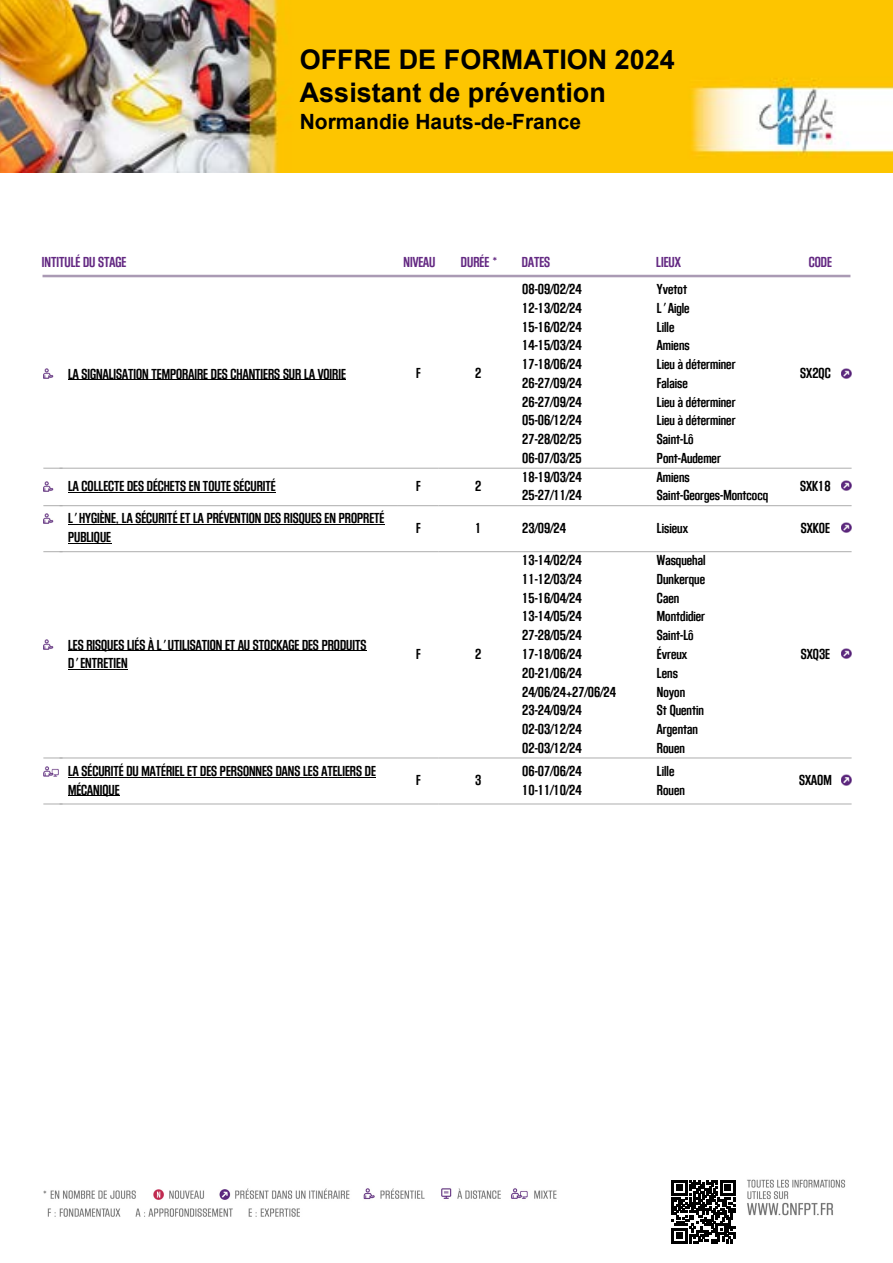
<style>
.page{position:relative;width:893px;height:1263px;background:#fff}
.page>*{position:absolute;margin:0;border:0;box-sizing:border-box;transform-origin:0 0}
.t1{font:700 27px/32.4px "Arial";color:#000}
.t2{font:700 21px "Arial";color:#000}
.t3{font:italic 700 15px "Block Gothic Bold Cond";color:#000}
.t4{font:15px/18.8px "Block Gothic Bold Cond";color:#000}
.t5{font:italic 700 15px "Block Gothic Bold Cond";color:#632882}
</style>
<div class="page">
<hr style="left:43px;top:275px;width:807px;height:2px;background:#aa9ab4">
<svg style="left:43px;top:468px;width:17px;height:1px"></svg>
<hr style="left:60px;top:468px;width:338px;height:1px;background:#adadad">
<hr style="left:398px;top:468px;width:41px;height:1px;background:#adadad">
<hr style="left:439px;top:468px;width:79px;height:1px;background:#adadad">
<hr style="left:518px;top:468px;width:132px;height:1px;background:#adadad">
<hr style="left:650px;top:468px;width:132px;height:1px;background:#adadad">
<hr style="left:782px;top:468px;width:70px;height:1px;background:#adadad">
<svg style="left:43px;top:505px;width:17px;height:1px"></svg>
<hr style="left:60px;top:505px;width:338px;height:1px;background:#adadad">
<hr style="left:398px;top:505px;width:41px;height:1px;background:#adadad">
<hr style="left:439px;top:505px;width:79px;height:1px;background:#adadad">
<hr style="left:518px;top:505px;width:132px;height:1px;background:#adadad">
<hr style="left:650px;top:505px;width:132px;height:1px;background:#adadad">
<hr style="left:782px;top:505px;width:70px;height:1px;background:#adadad">
<svg style="left:43px;top:551px;width:17px;height:1px"></svg>
<hr style="left:60px;top:551px;width:338px;height:1px;background:#adadad">
<hr style="left:398px;top:551px;width:41px;height:1px;background:#adadad">
<hr style="left:439px;top:551px;width:79px;height:1px;background:#adadad">
<hr style="left:518px;top:551px;width:132px;height:1px;background:#adadad">
<hr style="left:650px;top:551px;width:132px;height:1px;background:#adadad">
<hr style="left:782px;top:551px;width:70px;height:1px;background:#adadad">
<svg style="left:43px;top:758px;width:17px;height:1px"></svg>
<hr style="left:60px;top:758px;width:338px;height:1px;background:#adadad">
<hr style="left:398px;top:758px;width:41px;height:1px;background:#adadad">
<hr style="left:439px;top:758px;width:79px;height:1px;background:#adadad">
<hr style="left:518px;top:758px;width:132px;height:1px;background:#adadad">
<hr style="left:650px;top:758px;width:132px;height:1px;background:#adadad">
<hr style="left:782px;top:758px;width:70px;height:1px;background:#adadad">
<svg style="left:43px;top:804px;width:17px;height:1px"></svg>
<hr style="left:60px;top:804px;width:338px;height:1px;background:#adadad">
<hr style="left:398px;top:804px;width:41px;height:1px;background:#adadad">
<hr style="left:439px;top:804px;width:79px;height:1px;background:#adadad">
<hr style="left:518px;top:804px;width:132px;height:1px;background:#adadad">
<hr style="left:650px;top:804px;width:132px;height:1px;background:#adadad">
<hr style="left:782px;top:804px;width:70px;height:1px;background:#adadad">
<img style="left:43px;top:369px;width:11px;height:10px">
<hr style="left:68px;top:379px;width:278px;height:1px;background:#000">
<svg style="left:842px;top:368px;width:10px;height:10px"></svg>
<img style="left:43px;top:481px;width:11px;height:10px">
<hr style="left:68px;top:492px;width:208px;height:1px;background:#000">
<svg style="left:842px;top:481px;width:10px;height:10px"></svg>
<img style="left:43px;top:514px;width:11px;height:10px">
<hr style="left:68px;top:524px;width:316px;height:1px;background:#000">
<hr style="left:68px;top:543px;width:43px;height:1px;background:#000">
<svg style="left:842px;top:522px;width:10px;height:11px"></svg>
<img style="left:43px;top:640px;width:11px;height:10px">
<hr style="left:68px;top:650px;width:298px;height:1px;background:#000">
<hr style="left:68px;top:669px;width:60px;height:1px;background:#000">
<svg style="left:842px;top:648px;width:10px;height:11px"></svg>
<img style="left:43px;top:766px;width:16px;height:10px">
<hr style="left:68px;top:777px;width:308px;height:1px;background:#000">
<hr style="left:68px;top:795px;width:51px;height:1px;background:#000">
<svg style="left:842px;top:775px;width:10px;height:10px"></svg>
<img style="left:43px;top:1179px;width:803px;height:65px">
<svg style="left:672px;top:1180px;width:63px;height:63px"></svg>
<img style="left:0;top:0;width:893px;height:172px">
<h1 class="t1" style="left:300px;top:44px;width:377px">OFFRE DE FORMATION 2024<br>Assistant de prévention</h1>
<h2 class="t2" style="left:300px;top:107px;width:283px">Normandie Hauts-de-France</h2>
<p class="t5" style="left:42px;top:254px;width:86px">INTITULÉ DU STAGE</p>
<p class="t5" style="left:404px;top:254px;width:33px">NIVEAU</p>
<p class="t5" style="left:461px;top:254px;width:39px">DURÉE *</p>
<p class="t5" style="left:522px;top:254px;width:30px">DATES</p>
<p class="t5" style="left:656px;top:254px;width:26px">LIEUX</p>
<p class="t5" style="left:809px;top:254px;width:25px">CODE</p>
<p class="t4" style="left:68px;top:365px;width:279px">LA SIGNALISATION TEMPORAIRE DES CHANTIERS SUR LA VOIRIE</p>
<p class="t3" style="left:416px;top:366px;width:6px">F</p>
<p class="t3" style="left:475px;top:366px;width:8px">2</p>
<p class="t4" style="left:68px;top:478px;width:209px">LA COLLECTE DES DÉCHETS EN TOUTE SÉCURITÉ</p>
<p class="t3" style="left:416px;top:478px;width:6px">F</p>
<p class="t3" style="left:475px;top:478px;width:8px">2</p>
<p class="t3" style="left:522px;top:281px;width:61px">08-09/02/24</p>
<p class="t3" style="left:657px;top:281px;width:32px">Yvetot</p>
<p class="t3" style="left:522px;top:300px;width:61px">12-13/02/24</p>
<p class="t3" style="left:657px;top:300px;width:34px">L'Aigle</p>
<p class="t3" style="left:522px;top:319px;width:61px">15-16/02/24</p>
<p class="t3" style="left:657px;top:319px;width:19px">Lille</p>
<p class="t3" style="left:522px;top:338px;width:61px">14-15/03/24</p>
<p class="t3" style="left:657px;top:338px;width:34px">Amiens</p>
<p class="t3" style="left:522px;top:356px;width:61px">17-18/06/24</p>
<p class="t3" style="left:657px;top:356px;width:80px">Lieu à déterminer</p>
<p class="t3" style="left:522px;top:375px;width:61px">26-27/09/24</p>
<p class="t3" style="left:657px;top:375px;width:32px">Falaise</p>
<p class="t3" style="left:522px;top:394px;width:61px">26-27/09/24</p>
<p class="t3" style="left:657px;top:394px;width:80px">Lieu à déterminer</p>
<p class="t3" style="left:522px;top:413px;width:61px">05-06/12/24</p>
<p class="t3" style="left:657px;top:413px;width:80px">Lieu à déterminer</p>
<p class="t3" style="left:522px;top:431px;width:61px">27-28/02/25</p>
<p class="t3" style="left:657px;top:431px;width:38px">Saint-Lô</p>
<p class="t3" style="left:522px;top:450px;width:61px">06-07/03/25</p>
<p class="t3" style="left:657px;top:450px;width:65px">Pont-Audemer</p>
<p class="t3" style="left:522px;top:469px;width:61px">18-19/03/24</p>
<p class="t3" style="left:657px;top:469px;width:34px">Amiens</p>
<p class="t3" style="left:522px;top:488px;width:61px">25-27/11/24</p>
<p class="t3" style="left:657px;top:488px;width:113px">Saint-Georges-Montcocq</p>
<p class="t3" style="left:800px;top:366px;width:32px">SX2QC</p>
<p class="t3" style="left:800px;top:478px;width:32px">SXK18</p>
<p class="t4" style="left:68px;top:510px;width:318px">L'HYGIÈNE, LA SÉCURITÉ ET LA PRÉVENTION DES RISQUES EN PROPRETÉ<br>PUBLIQUE</p>
<p class="t3" style="left:416px;top:520px;width:6px">F</p>
<p class="t3" style="left:475px;top:520px;width:8px">1</p>
<p class="t3" style="left:522px;top:520px;width:45px">23/09/24</p>
<p class="t3" style="left:657px;top:520px;width:33px">Lisieux</p>
<p class="t3" style="left:801px;top:520px;width:31px">SXK0E</p>
<p class="t4" style="left:68px;top:636px;width:300px">LES RISQUES LIÉS À L'UTILISATION ET AU STOCKAGE DES PRODUITS<br>D'ENTRETIEN</p>
<p class="t3" style="left:416px;top:646px;width:6px">F</p>
<p class="t3" style="left:475px;top:646px;width:8px">2</p>
<p class="t4" style="left:68px;top:762px;width:309px">LA SÉCURITÉ DU MATÉRIEL ET DES PERSONNES DANS LES ATELIERS DE<br>MÉCANIQUE</p>
<p class="t3" style="left:416px;top:772px;width:6px">F</p>
<p class="t3" style="left:475px;top:772px;width:8px">3</p>
<p class="t3" style="left:522px;top:552px;width:61px">13-14/02/24</p>
<p class="t3" style="left:657px;top:552px;width:50px">Wasquehal</p>
<p class="t3" style="left:522px;top:571px;width:61px">11-12/03/24</p>
<p class="t3" style="left:657px;top:571px;width:50px">Dunkerque</p>
<p class="t3" style="left:522px;top:590px;width:61px">15-16/04/24</p>
<p class="t3" style="left:657px;top:590px;width:24px">Caen</p>
<p class="t3" style="left:522px;top:609px;width:61px">13-14/05/24</p>
<p class="t3" style="left:657px;top:609px;width:50px">Montdidier</p>
<p class="t3" style="left:522px;top:627px;width:61px">27-28/05/24</p>
<p class="t3" style="left:657px;top:627px;width:38px">Saint-Lô</p>
<p class="t3" style="left:522px;top:646px;width:61px">17-18/06/24</p>
<p class="t3" style="left:657px;top:646px;width:32px">Évreux</p>
<p class="t3" style="left:522px;top:665px;width:61px">20-21/06/24</p>
<p class="t3" style="left:657px;top:665px;width:22px">Lens</p>
<p class="t3" style="left:522px;top:684px;width:95px">24/06/24+27/06/24</p>
<p class="t3" style="left:657px;top:684px;width:30px">Noyon</p>
<p class="t3" style="left:522px;top:702px;width:61px">23-24/09/24</p>
<p class="t3" style="left:657px;top:702px;width:49px">St Quentin</p>
<p class="t3" style="left:522px;top:721px;width:61px">02-03/12/24</p>
<p class="t3" style="left:657px;top:721px;width:43px">Argentan</p>
<p class="t3" style="left:522px;top:740px;width:61px">02-03/12/24</p>
<p class="t3" style="left:657px;top:740px;width:29px">Rouen</p>
<p class="t3" style="left:522px;top:763px;width:61px">06-07/06/24</p>
<p class="t3" style="left:657px;top:763px;width:19px">Lille</p>
<p class="t3" style="left:522px;top:782px;width:61px">10-11/10/24</p>
<p class="t3" style="left:657px;top:782px;width:29px">Rouen</p>
<p class="t3" style="left:801px;top:646px;width:31px">SXQ3E</p>
<p class="t3" style="left:799px;top:772px;width:34px">SXA0M</p>
</div>
